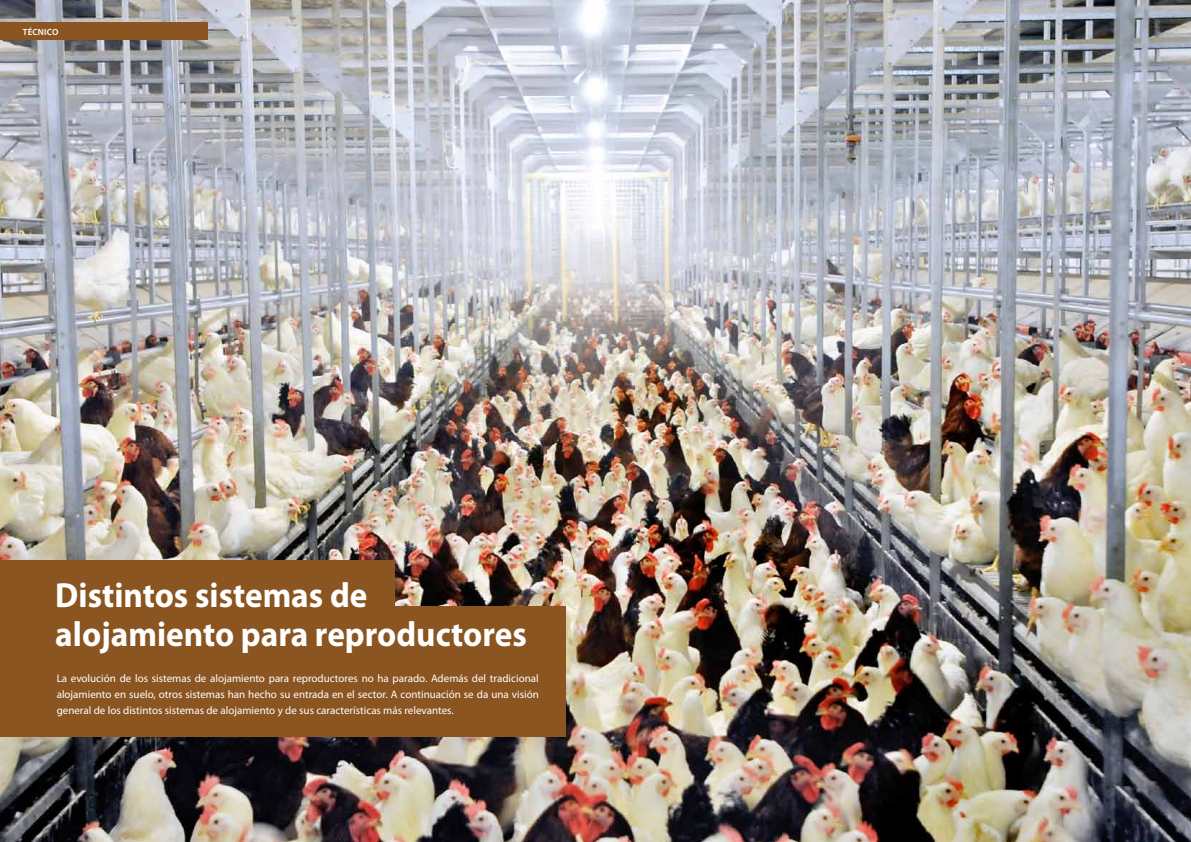
<style>
.page{position:relative;width:1191px;height:842px;background:#fff}
.page>*{position:absolute;margin:0;border:0;box-sizing:border-box;transform-origin:0 0}
.t1{font:700 35px/39px "Myriad Pro";color:#fff;scale:.95 1}
.t2{font:11px/16px "Myriad Pro";color:#fff;text-align:justify}
.t3{font:600 9px "Myriad Pro";color:#fff}
</style>
<div class="page">
<img style="left:0;top:0;width:1191px;height:842px">
<div style="left:0;top:23px;width:208px;height:17px;background:#8a5521"></div>
<div style="left:0;top:560px;width:394px;height:69px;background:#8a5521"></div>
<div style="left:0;top:607px;width:566px;height:63px;background:#8a5521"></div>
<div style="left:0;top:663px;width:566px;height:74px;background:#8a5521"></div>
<p class="t3" style="left:23px;top:26px;width:37px">TÉCN ICO</p>
<h1 class="t1" style="left:55px;top:574px;width:498px">Distintos sistemas de alojamiento para reproductores</h1>
<p class="t2" style="left:57px;top:670px;width:483px">La evolución de los sistemas de alojamiento para reproductores no ha parado. Además del tradicional alojamiento en suelo, otros sistemas han hecho su entrada en el sector. A continuación se da una visión general de los distintos sistemas de alojamiento y de sus características más relevantes.</p>
</div>
